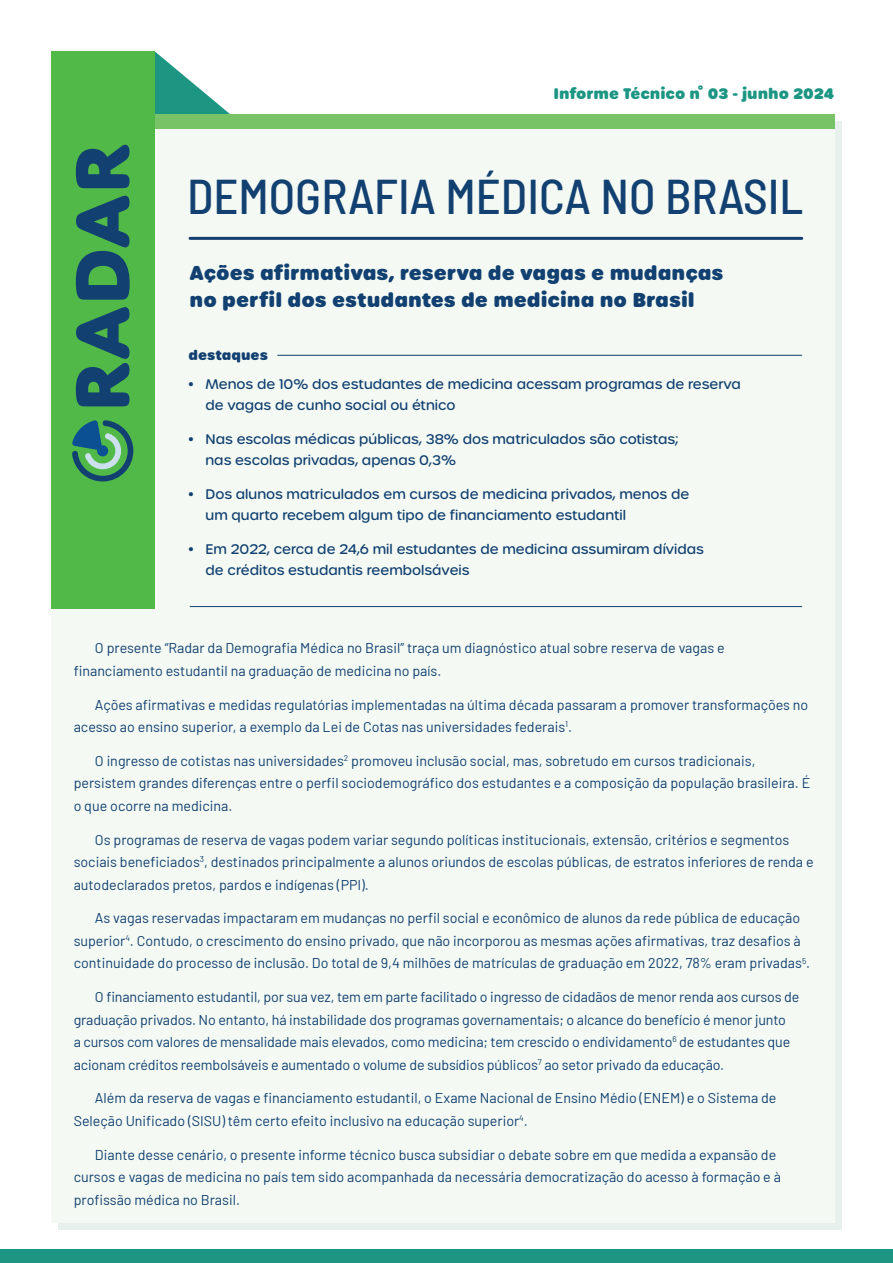
<style>
.page{position:relative;width:893px;height:1263px;background:#fff}
.page>*{position:absolute;margin:0;border:0;box-sizing:border-box;transform-origin:0 0}
.t1{font:500 semi-condensed 48.75px "Barlow";color:#124071}
.t2{font:800 19.5px/27px "Urbane Rounded";color:#124071}
.t3{font:800 14.85px "Urbane Rounded";color:#1c9683}
.Tabela_-_negrito{font:14.25px/22.5px "Barlow";color:#124071}
.t4{font:500 13.5px/21px "Urbane Rounded";color:#124071}
.t5{font:800 13.5px "Urbane Rounded";color:#124071}
</style>
<div class="page">
<div style="left:51px;top:115px;width:783px;height:1108px;background:#f4faf3"></div>
<div style="left:0;top:1250px;width:893px;height:13px;background:#1c9683"></div>
<hr style="left:190px;top:237px;width:612px;height:3px;background:#124071">
<hr style="left:190px;top:606px;width:612px;height:1px;background:#124071">
<hr style="left:278px;top:355px;width:524px;height:1px;background:#124071">
<svg style="left:154px;top:51px;width:77px;height:64px"></svg>
<div style="left:84px;top:115px;width:750px;height:14px;background:#78c366"></div>
<div style="left:51px;top:51px;width:103px;height:557px;background:#51b948"></div>
<svg style="left:72px;top:420px;width:61px;height:62px"></svg>
<svg style="left:76px;top:307px;width:54px;height:99px"></svg>
<svg style="left:76px;top:196px;width:54px;height:104px"></svg>
<svg style="left:76px;top:144px;width:54px;height:44px"></svg>
<p class="t3" style="left:553px;top:83px;width:282px">Informe Técnico n ̊03 - junho 2024</p>
<p class="t1" style="left:187px;top:162px;width:618px">DEMOGRAFIA MÉDICA NO BRASIL</p>
<p class="t2" style="left:190px;top:260px;width:535px">Ações afirmativas, reserva de vagas e mudanças no perfil dos estudantes de medicina no Brasil</p>
<p class="t5" style="left:189px;top:345px;width:81px">destaques</p>
<p class="t4" style="left:206px;top:374px;width:537px;text-indent:-17px">• Menos de 10% dos estudantes de medicina acessam programas de reserva de vagas de cunho social ou étnico</p>
<p class="t4" style="left:206px;top:429px;width:475px;text-indent:-17px">• Nas escolas médicas públicas, 38% dos matriculados são cotistas; nas escolas privadas, apenas 0,3%</p>
<p class="t4" style="left:206px;top:484px;width:485px;text-indent:-17px">• Dos alunos matriculados em cursos de medicina privados, menos de um quarto recebem algum tipo de financiamento estudantil</p>
<p class="t4" style="left:206px;top:538px;width:500px;text-indent:-17px">• Em 2022, cerca de 24,6 mil estudantes de medicina assumiram dívidas de créditos estudantis reembolsáveis</p>
<p class="Tabela_-_negrito" style="left:74px;top:636px;width:653px;text-indent:21px">O presente “Radar da Demografia Médica no Brasil” traça um diagnóstico atual sobre reserva de vagas e financiamento estudantil na graduação de medicina no país.</p>
<p class="Tabela_-_negrito" style="left:74px;top:692px;width:736px;text-indent:21px">Ações afirmativas e medidas regulatórias implementadas na última década passaram a promover transformações no acesso ao ensino superior, a exemplo da Lei de Cotas nas universidades federais<sup>1</sup>.</p>
<p class="Tabela_-_negrito" style="left:74px;top:748px;width:738px;text-indent:21px">O ingresso de cotistas nas universidades<sup>2</sup> promoveu inclusão social, mas, sobretudo em cursos tradicionais, persistem grandes diferenças entre o perfil sociodemográfico dos estudantes e a composição da população brasileira. É o que ocorre na medicina.</p>
<p class="Tabela_-_negrito" style="left:74px;top:827px;width:741px;text-indent:21px">Os programas de reserva de vagas podem variar segundo políticas institucionais, extensão, critérios e segmentos sociais beneficiados<sup>3</sup>, destinados principalmente a alunos oriundos de escolas públicas, de estratos inferiores de renda e autodeclarados pretos, pardos e indígenas (PPI).</p>
<p class="Tabela_-_negrito" style="left:74px;top:906px;width:738px;text-indent:21px">As vagas reservadas impactaram em mudanças no perfil social e econômico de alunos da rede pública de educação superior<sup>4</sup>. Contudo, o crescimento do ensino privado, que não incorporou as mesmas ações afirmativas, traz desafios à continuidade do processo de inclusão. Do total de 9,4 milhões de matrículas de graduação em 2022, 78% eram privadas<sup>5</sup>.</p>
<p class="Tabela_-_negrito" style="left:74px;top:985px;width:727px;text-indent:21px">O financiamento estudantil, por sua vez, tem em parte facilitado o ingresso de cidadãos de menor renda aos cursos de graduação privados. No entanto, há instabilidade dos programas governamentais; o alcance do benefício é menor junto<br>a cursos com valores de mensalidade mais elevados, como medicina; tem crescido o endividamento<sup>6</sup> de estudantes que acionam créditos reembolsáveis e aumentado o volume de subsídios públicos<sup>7</sup> ao setor privado da educação.</p>
<p class="Tabela_-_negrito" style="left:74px;top:1086px;width:704px;text-indent:21px">Além da reserva de vagas e financiamento estudantil, o Exame Nacional de Ensino Médio (ENEM) e o Sistema de<br>Seleção Unificado (SISU) têm certo efeito inclusivo na educação superior<sup>4</sup>.</p>
<p class="Tabela_-_negrito" style="left:74px;top:1142px;width:709px;text-indent:21px">Diante desse cenário, o presente informe técnico busca subsidiar o debate sobre em que medida a expansão de cursos e vagas de medicina no país tem sido acompanhada da necessária democratização do acesso à formação e à profissão médica no Brasil.</p>
</div>
